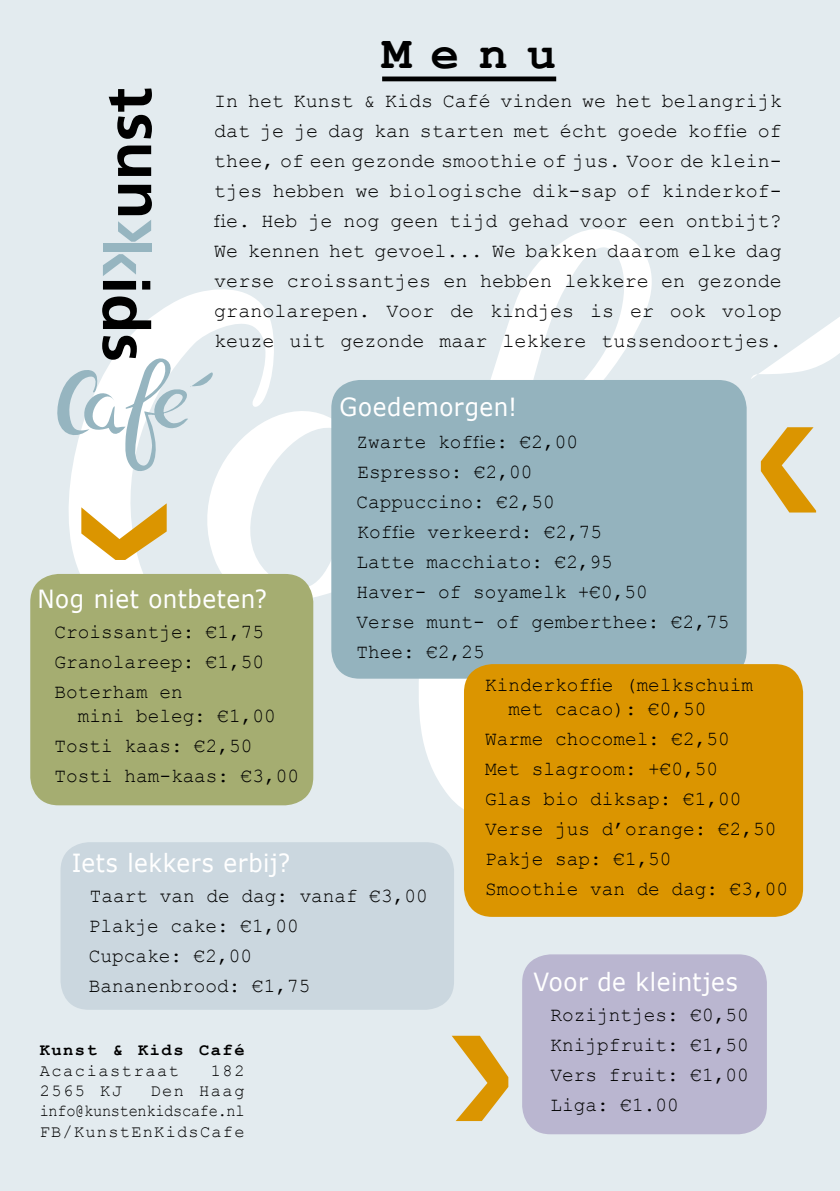
<style>
.page{position:relative;width:840px;height:1191px;background:#fff}
.page>*{position:absolute;margin:0;border:0;box-sizing:border-box;transform-origin:0 0}
.t1{font:700 48px "Courier New";color:#000}
.t2{font:25px "Verdana";letter-spacing:.025em;color:#fff;scale:.92 1}
.t3{font:20px/30px "Courier New";color:#000}
.t4{font:17px/20.4px "Courier New";letter-spacing:.075em;color:#000;text-align:justify}
.t5{font:700 17px "Courier New";letter-spacing:.09em;color:#000}
</style>
<div class="page">
<div style="left:0;top:0;width:839px;height:1191px;background:#e3ebef"></div>
<svg style="left:414px;top:229px;width:238px;height:580px"></svg>
<svg style="left:69px;top:286px;width:205px;height:288px;fill:#fafafa"></svg>
<svg style="left:174px;top:350px;width:245px;height:316px"></svg>
<svg style="left:751px;top:317px;width:88px;height:62px"></svg>
<svg style="left:117px;top:146px;width:34px;height:30px"></svg>
<svg style="left:109px;top:88px;width:43px;height:51px"></svg>
<svg style="left:102px;top:296px;width:49px;height:33px"></svg>
<svg style="left:57px;top:336px;width:156px;height:138px"></svg>
<svg style="left:103px;top:254px;width:47px;height:35px"></svg>
<svg style="left:118px;top:185px;width:34px;height:57px"></svg>
<div style="left:103px;top:244px;width:48px;height:8px;background:#96b5c0"></div>
<svg style="left:81px;top:503px;width:86px;height:57px"></svg>
<svg style="left:451px;top:1035px;width:57px;height:86px"></svg>
<svg style="left:760px;top:427px;width:55px;height:85px"></svg>
<div style="left:30px;top:574px;width:283px;height:231px;background:#a5ad71;border-radius:28px"></div>
<div style="left:522px;top:954px;width:244px;height:180px;background:#bab6d0;border-radius:28px"></div>
<div style="left:60px;top:842px;width:394px;height:167px;background:#cbd7df;border-radius:28px"></div>
<div style="left:382px;top:76px;width:174px;height:5px;background:#000"></div>
<div style="left:331px;top:380px;width:415px;height:298px;background:#94b3be;border-radius:28px"></div>
<div style="left:463px;top:664px;width:339px;height:253px;background:#db9500;border-radius:28px"></div>
<h1 class="t1" style="left:382px;top:23px;width:175px">Menu</h1>
<p class="t3" style="left:214px;top:85px;width:568px;text-align:justify">In het Kunst &amp; Kids Café vinden we het belangrijk dat je je dag kan starten met écht goede koffie of thee, of een gezonde smoothie of jus. Voor de klein&shy;tjes hebben we biologische dik-sap of kinderkof&shy;fie. Heb je nog geen tijd gehad voor een ontbijt?<br>We kennen het gevoel... We bakken daarom elke dag verse croissantjes en hebben lekkere en gezonde granolarepen. Voor de kindjes is er ook volop keuze uit gezonde maar lekkere tussendoortjes.</p>
<p class="t2" style="left:339px;top:391px;width:194px">Goedemorgen!</p>
<p class="t3" style="left:356px;top:426px;width:374px">Zwarte koffie: €2,00<br>Espresso: €2,00<br>Cappuccino: €2,50<br>Koffie verkeerd: €2,75<br>Latte macchiato: €2,95<br>Haver- of soyamelk +€0,50<br>Verse munt- of gemberthee: €2,75<br>Thee: €2,25</p>
<p class="t3" style="left:508px;top:672px;width:246px;line-height:24px;text-indent:-23px">Kinderkoffie (melkschuim met cacao): €0,50</p>
<p class="t3" style="left:485px;top:723px;width:304px">Warme chocomel: €2,50<br>Met slagroom: +€0,50<br>Glas bio diksap: €1,00<br>Verse jus d’orange: €2,50<br>Pakje sap: €1,50<br>Smoothie van de dag: €3,00</p>
<p class="t2" style="left:37px;top:582px;width:251px">Nog niet ontbeten?</p>
<p class="t3" style="left:54px;top:615px;width:211px;text-align:justify">Croissantje: €1,75<br>Granolareep: €1,50<br>Boterham en</p>
<p class="t3" style="left:54px;top:699px;width:246px;text-indent:23px">mini beleg: €1,00<br>Tosti kaas: €2,50<br>Tosti ham-kaas: €3,00</p>
<p class="t2" style="left:72px;top:847px;width:239px">Iets lekkers erbij?</p>
<p class="t3" style="left:89px;top:880px;width:340px">Taart van de dag: vanaf €3,00<br>Plakje cake: €1,00<br>Cupcake: €2,00<br>Bananenbrood: €1,75</p>
<p class="t2" style="left:533px;top:966px;width:223px">Voor de kleintjes</p>
<p class="t3" style="left:550px;top:999px;width:199px;text-align:justify">Rozijntjes: €0,50<br>Knijpfruit: €1,50<br>Vers fruit: €1,00<br>Liga: €1.00</p>
<p class="t5" style="left:40px;top:1039px;width:206px">Kunst &amp; Kids Café</p>
<p class="t4" style="left:40px;top:1059px;width:141px">Acaciastraat</p>
<p class="t4" style="left:211px;top:1059px;width:35px">182</p>
<p class="t4" style="left:40px;top:1080px;width:84px">2565 KJ</p>
<p class="t4" style="left:40px;top:1080px;width:206px;text-indent:111px">Den Haag info@kunstenkidscafe.nl FB/KunstEnKidsCafe</p>
</div>
